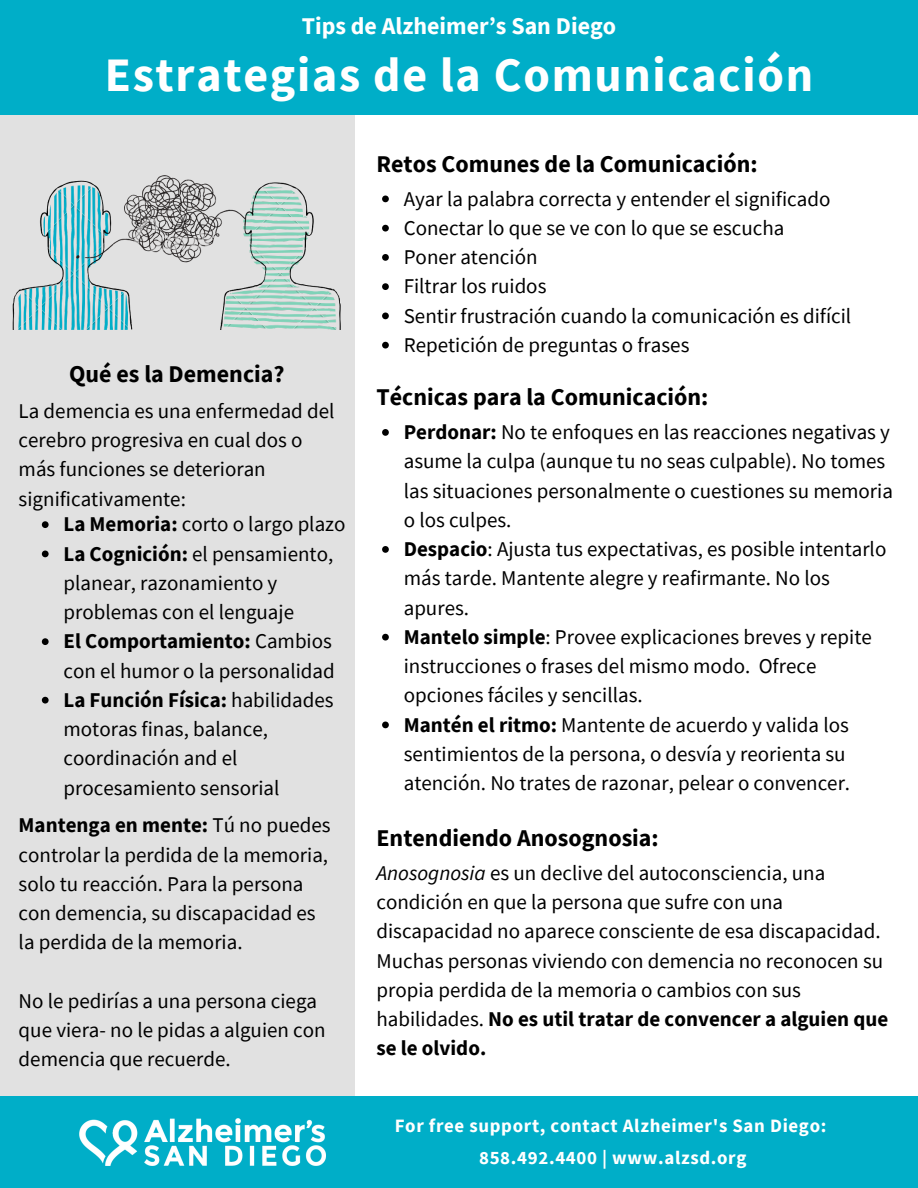
<style>
.page{position:relative;width:918px;height:1188px;background:#fff}
.page>*{position:absolute;margin:0;border:0;box-sizing:border-box;transform-origin:0 0}
.t1{font:700 48px "Source Sans Pro";letter-spacing:.035em;color:#fff}
.t2{font:700 24px "Source Sans Pro";color:#000}
.t3{font:700 24px "Source Sans Pro";color:#fff}
.t4{font:21px/29.2px "Source Sans Pro";color:#000}
.t5{font:700 18.9px/32.2px "Source Sans Pro";letter-spacing:.035em;color:#fff;text-align:center}
.s1{font-weight:700}
.s2{font-style:italic}
</style>
<div class="page">
<div style="left:0;top:109px;width:354px;height:987px;background:#e1e1e1"></div>
<div style="left:0;top:0;width:918px;height:115px;background:#00aec8"></div>
<div style="left:0;top:1096px;width:918px;height:92px;background:#00aec8"></div>
<img style="left:80px;top:1119px;width:246px;height:46px">
<svg style="left:42px;top:521px;width:7px;height:7px"></svg>
<svg style="left:42px;top:551px;width:7px;height:6px"></svg>
<svg style="left:42px;top:638px;width:7px;height:7px"></svg>
<svg style="left:42px;top:697px;width:7px;height:7px"></svg>
<svg style="left:382px;top:196px;width:7px;height:6px"></svg>
<svg style="left:382px;top:225px;width:7px;height:7px"></svg>
<svg style="left:382px;top:254px;width:7px;height:7px"></svg>
<svg style="left:382px;top:283px;width:7px;height:7px"></svg>
<svg style="left:382px;top:313px;width:7px;height:6px"></svg>
<svg style="left:382px;top:342px;width:7px;height:7px"></svg>
<svg style="left:382px;top:429px;width:7px;height:7px"></svg>
<svg style="left:382px;top:546px;width:7px;height:7px"></svg>
<svg style="left:382px;top:634px;width:7px;height:7px"></svg>
<svg style="left:382px;top:722px;width:7px;height:6px"></svg>
<img style="left:12px;top:175px;width:329px;height:155px">
<p class="t3" style="left:302px;top:10px;width:316px">Tips de Alzheimer’s San Diego</p>
<h1 class="t1" style="left:105px;top:44px;width:710px">Estrategias de la Comunicación</h1>
<p class="t2" style="left:69px;top:358px;width:217px">Qué es la Demencia?</p>
<p class="t4" style="left:19px;top:396px;width:317px">La demencia es una enfermedad del cerebro progresiva en cual dos o más funciones se deterioran significativamente:</p>
<p class="t4" style="left:64px;top:509px;width:284px"><span class="s1">La Memoria:</span> corto o largo plazo<br><span class="s1">La Cognición:</span> el pensamiento, planear, razonamiento y problemas con el lenguaje<br><span class="s1">El Comportamiento:</span> Cambios con el humor o la personalidad<br><span class="s1">La Función Física:</span> habilidades motoras finas, balance, coordinación and el procesamiento sensorial</p>
<p class="t4" style="left:19px;top:810px;width:314px"><span class="s1">Mantenga en mente:</span> Tú no puedes controlar la perdida de la memoria, solo tu reacción. Para la persona con demencia, su discapacidad es la perdida de la memoria.</p>
<p class="t4" style="left:19px;top:986px;width:309px">No le pedirías a una persona ciega que viera- no le pidas a alguien con demencia que recuerde.</p>
<p class="t2" style="left:376px;top:148px;width:383px">Retos Comunes de la Comunicación:</p>
<p class="t4" style="left:404px;top:184px;width:449px">Ayar la palabra correcta y entender el significado Conectar lo que se ve con lo que se escucha<br>Poner atención<br>Filtrar los ruidos<br>Sentir frustración cuando la comunicación es difícil Repetición de preguntas o frases</p>
<p class="t2" style="left:376px;top:382px;width:334px">Técnicas para la Comunicación:</p>
<p class="t4" style="left:404px;top:417px;width:491px"><span class="s1">Perdonar:</span> No te enfoques en las reacciones negativas y asume la culpa (aunque tu no seas culpable). No tomes las situaciones personalmente o cuestiones su memoria o los culpes.<br><span class="s1">Despacio</span>: Ajusta tus expectativas, es posible intentarlo más tarde. Mantente alegre y reafirmante. No los apures.<br><span class="s1">Mantelo simple</span>: Provee explicaciones breves y repite instrucciones o frases del mismo modo. Ofrece opciones fáciles y sencillas.<br><span class="s1">Mantén el ritmo:</span> Mantente de acuerdo y valida los sentimientos de la persona, o desvía y reorienta su atención. No trates de razonar, pelear o convencer.</p>
<p class="t2" style="left:376px;top:823px;width:284px">Entendiendo Anosognosia:</p>
<p class="t4" style="left:376px;top:858px;width:513px"><span class="s2">Anosognosia</span> es un declive del autoconsciencia, una condición en que la persona que sufre con una discapacidad no aparece consciente de esa discapacidad.<br>Muchas personas viviendo con demencia no reconocen su propia perdida de la memoria o cambios con sus habilidades. <span class="s1">No es util tratar de convencer a alguien que se le olvido.</span></p>
<p class="t5" style="left:395px;top:1109px;width:433px">For free support, contact Alzheimer's San Diego:<br>858.492.4400 | www.alzsd.org</p>
</div>
